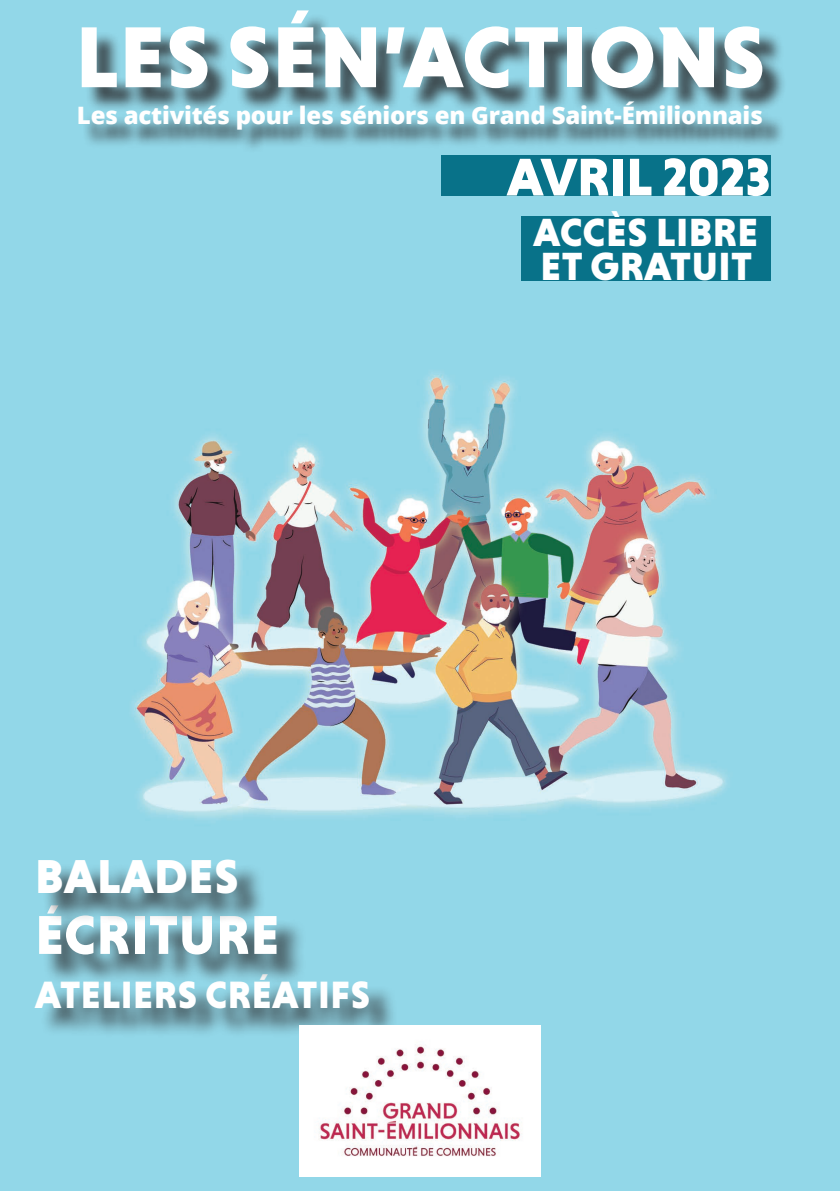
<style>
.page{position:relative;width:840px;height:1191px;background:#fff}
.page>*{position:absolute;margin:0;border:0;box-sizing:border-box;transform-origin:0 0}
.t1{font:900 88px "Niveau Grotesk";letter-spacing:.015em;color:#fff}
.t2{font:900 55.6px "Niveau Grotesk";letter-spacing:.015em;color:#fff}
.t3{font:900 54px "Niveau Grotesk";color:#fff}
.t4{font:900 48.4px "Niveau Grotesk";letter-spacing:.015em;color:#fff}
.t5{font:900 40px/34px "Niveau Grotesk";letter-spacing:.015em;color:#fff}
.t6{font:900 38.8px "Niveau Grotesk";letter-spacing:.015em;color:#fff}
.t7{font:800 24px "Open Sans";letter-spacing:-.01em;color:#fff}
</style>
<div class="page">
<img style="left:0;top:0;width:839px;height:1191px">
<div style="left:85px;top:13px;width:701px;height:100px;background:#231f20;opacity:.75"></div>
<div style="left:83px;top:105px;width:703px;height:49px;background:#231f20;opacity:.75"></div>
<div style="left:40px;top:977px;width:358px;height:61px;background:#231f20;opacity:.75"></div>
<div style="left:42px;top:909px;width:264px;height:75px;background:#231f20;opacity:.75"></div>
<div style="left:521px;top:216px;width:249px;height:64px;background:#087289"></div>
<div style="left:42px;top:863px;width:224px;height:60px;background:#231f20;opacity:.75"></div>
<div style="left:441px;top:155px;width:329px;height:40px;background:#087289"></div>
<img style="left:299px;top:1025px;width:241px;height:151px">
<h1 class="t1" style="left:76px;top:6px;width:690px">LES SÉN’ACTIONS</h1>
<p class="t7" style="left:77px;top:97px;width:687px">Les activités pour les séniors en Grand Saint-Émilionnais</p>
<h3 class="t3" style="left:507px;top:146px;width:265px">AVRIL 2023</h3>
<h3 class="t5" style="left:533px;top:215px;width:226px">ACCÈS LIBRE<br>ET GRATUIT</h3>
<h3 class="t4" style="left:35px;top:848px;width:204px">BALADES</h3>
<h2 class="t2" style="left:35px;top:902px;width:245px">ÉCRITURE</h2>
<h3 class="t6" style="left:35px;top:972px;width:336px">ATELIERS CRÉATIFS</h3>
</div>
